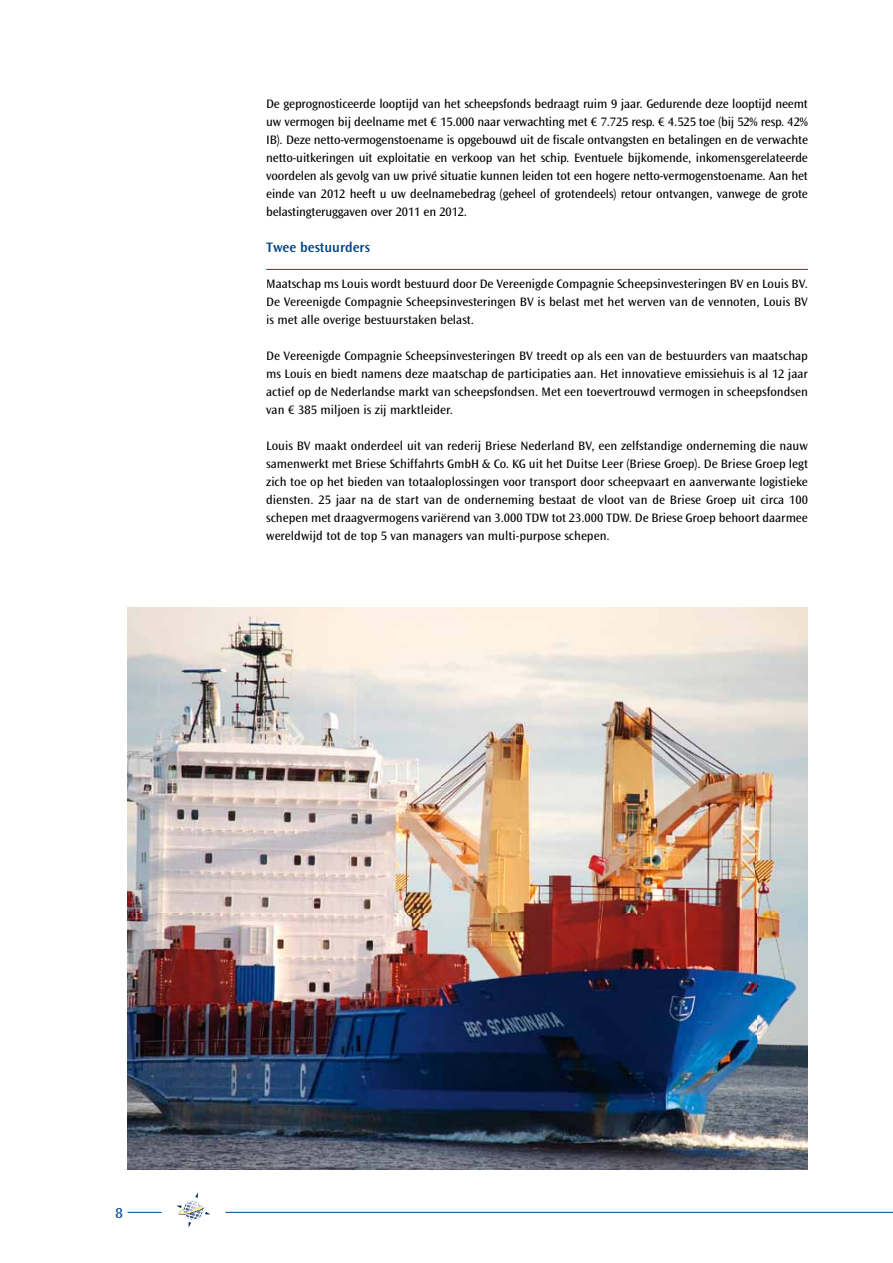
<style>
.page{position:relative;width:893px;height:1263px;background:#fff}
.page>*{position:absolute;margin:0;border:0;box-sizing:border-box;transform-origin:0 0}
.t1{font:15px "Ocean Sans Std";color:#004487}
.t2{font:600 14.25px "Ocean Sans Std";color:#004487}
.t3{font:12.75px/18px "Ocean Sans Std";color:#000;text-align:justify}
</style>
<div class="page">
<hr style="left:266px;top:269px;width:542px;height:1px;background:#ce0237">
<img style="left:128px;top:607px;width:680px;height:562px">
<hr style="left:225px;top:1212px;width:668px;height:1px;background:#004487">
<hr style="left:128px;top:1212px;width:34px;height:1px;background:#004487">
<svg style="left:176px;top:1192px;width:35px;height:35px"></svg>
<p class="t3" style="left:266px;top:95px;width:543px">De geprognosticeerde looptijd van het scheepsfonds bedraagt ruim 9 jaar. Gedurende deze looptijd neemt uw vermogen bij deelname met € 15.000 naar verwachting met € 7.725 resp. € 4.525 toe (bij 52% resp. 42% IB). Deze netto-vermogenstoename is opgebouwd uit de fiscale ontvangsten en betalingen en de verwachte netto-uitkeringen uit exploitatie en verkoop van het schip. Eventuele bijkomende, inkomensgerelateerde voordelen als gevolg van uw privé situatie kunnen leiden tot een hogere netto-vermogenstoename. Aan het einde van 2012 heeft u uw deelnamebedrag (geheel of grotendeels) retour ontvangen, vanwege de grote belastingteruggaven over 2011 en 2012.</p>
<p class="t2" style="left:266px;top:239px;width:105px">Twee bestuurders</p>
<p class="t3" style="left:266px;top:275px;width:543px">Maatschap ms Louis wordt bestuurd door De Vereenigde Compagnie Scheepsinvesteringen BV en Louis BV.<br>De Vereenigde Compagnie Scheepsinvesteringen BV is belast met het werven van de vennoten, Louis BV is met alle overige bestuurstaken belast.</p>
<p class="t3" style="left:266px;top:347px;width:543px">De Vereenigde Compagnie Scheepsinvesteringen BV treedt op als een van de bestuurders van maatschap ms Louis en biedt namens deze maatschap de participaties aan. Het innovatieve emissiehuis is al 12 jaar actief op de Nederlandse markt van scheepsfondsen. Met een toevertrouwd vermogen in scheepsfondsen van € 385 miljoen is zij marktleider.</p>
<p class="t3" style="left:266px;top:437px;width:543px">Louis BV maakt onderdeel uit van rederij Briese Nederland BV, een zelfstandige onderneming die nauw samenwerkt met Briese Schiffahrts GmbH &amp; Co. KG uit het Duitse Leer (Briese Groep). De Briese Groep legt zich toe op het bieden van totaaloplossingen voor transport door scheepvaart en aanverwante logistieke diensten. 25 jaar na de start van de onderneming bestaat de vloot van de Briese Groep uit circa 100 schepen met draagvermogens variërend van 3.000 TDW tot 23.000 TDW. De Briese Groep behoort daarmee wereldwijd tot de top 5 van managers van multi-purpose schepen.</p>
<p class="t1" style="left:116px;top:1204px;width:9px">8</p>
</div>
